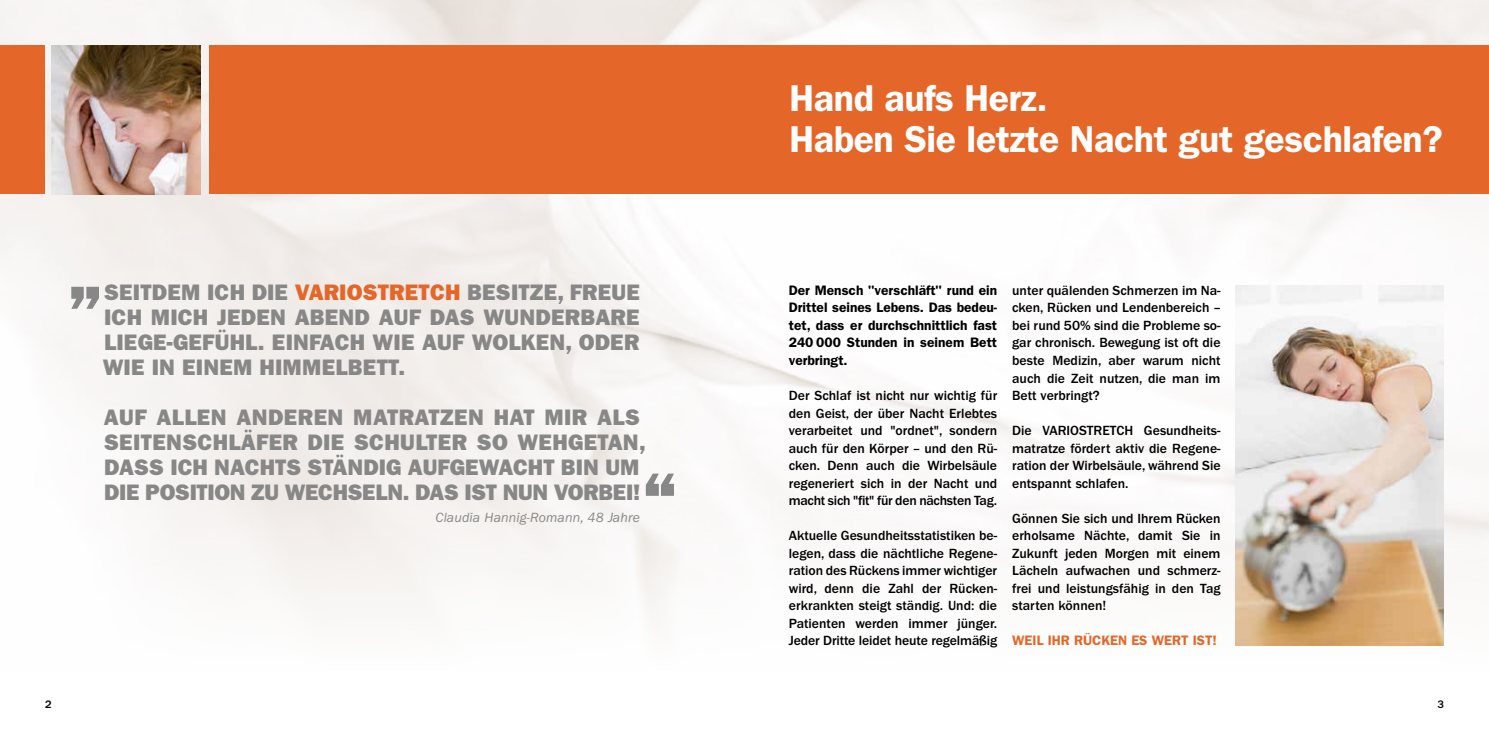
<style>
.page{position:relative;width:1489px;height:745px;background:#fff}
.page>*{position:absolute;margin:0;border:0;box-sizing:border-box;transform-origin:0 0}
.t1{font:75px "ITC Franklin Gothic Std Hvy";color:#878787}
.t2{font:600 37.5px/41.2px "ITC Franklin Gothic Std";letter-spacing:-.01em;color:#fff}
.t3{font:22.5px/25px "ITC Franklin Gothic Std Hvy";letter-spacing:.01em;color:#878787;text-align:justify}
.t4{font:500 13.75px/17.5px "ITC Franklin Gothic Std";color:#000;text-align:justify}
.t5{font:600 13.75px/17.5px "ITC Franklin Gothic Std";color:#000;text-align:justify}
.t6{font:italic 13.75px "ITC Franklin Gothic Std";letter-spacing:.01em;color:#878787}
.t7{font:600 13.75px "ITC Franklin Gothic Std";color:#e46628}
.t8{font:500 11.25px "ITC Franklin Gothic Std";color:#000}
.s1{color:#e46628}
</style>
<div class="page">
<img style="left:0;top:0;width:1488px;height:646px">
<div style="left:0;top:45px;width:45px;height:149px;background:#e46628"></div>
<div style="left:209px;top:45px;width:1279px;height:149px;background:#e46628"></div>
<img style="left:1235px;top:285px;width:208px;height:360px">
<img style="left:52px;top:45px;width:148px;height:149px">
<h3 class="t3" style="left:103px;top:279px;width:539px">SEITDEM ICH DIE <span class="s1">VARIOSTRETCH</span> BESITZE, FREUE ICH MICH JEDEN ABEND AUF DAS WUNDERBARE LIEGE-GEFÜHL. EINFACH WIE AUF WOLKEN, ODER WIE IN EINEM HIMMELBETT.</h3>
<h3 class="t3" style="left:104px;top:404px;width:543px;text-align:left">AUF ALLEN ANDEREN MATRATZEN HAT MIR ALS SEITENSCHLÄFER DIE SCHULTER SO WEHGETAN, DASS ICH NACHTS STÄNDIG AUFGEWACHT BIN UM DIE POSITION ZU WECHSELN. DAS IST NUN VORBEI!</h3>
<p class="t6" style="left:435px;top:510px;width:206px">Claudia Hannig-Romann, 48 Jahre</p>
<h1 class="t1" style="left:66px;top:229px;width:41px">„</h1>
<h1 class="t1" style="left:640px;top:455px;width:41px">“</h1>
<h2 class="t2" style="left:789px;top:77px;width:654px">Hand aufs Herz.<br>Haben Sie letzte Nacht gut geschlafen?</h2>
<p class="t5" style="left:788px;top:281px;width:210px">Der Mensch "verschläft" rund ein Drittel seines Lebens. Das bedeu&shy;tet, dass er durchschnittlich fast 240 000 Stunden in seinem Bett verbringt.</p>
<p class="t4" style="left:788px;top:386px;width:210px">Der Schlaf ist nicht nur wichtig für den Geist, der über Nacht Erlebtes verarbeitet und "ordnet", sondern auch für den Körper – und den Rü&shy;cken. Denn auch die Wirbelsäule regeneriert sich in der Nacht und macht sich "fit" für den nächsten Tag.</p>
<p class="t4" style="left:788px;top:526px;width:210px">Aktuelle Gesundheitsstatistiken be&shy;legen, dass die nächtliche Regene&shy;ration des Rückens immer wichtiger wird, denn die Zahl der Rücken&shy;erkrankten steigt ständig. Und: die Patienten werden immer jünger.<br>Jeder Dritte leidet heute regelmäßig</p>
<p class="t4" style="left:1012px;top:281px;width:210px">unter quälenden Schmerzen im Na&shy;cken, Rücken und Lendenbereich – bei rund 50% sind die Probleme so&shy;gar chronisch. Bewegung ist oft die beste Medizin, aber warum nicht auch die Zeit nutzen, die man im Bett verbringt?</p>
<p class="t4" style="left:1012px;top:421px;width:210px">Die VARIOSTRETCH Gesundheits&shy;matratze fördert aktiv die Regene&shy;ration der Wirbelsäule, während Sie entspannt schlafen.</p>
<p class="t4" style="left:1012px;top:509px;width:210px">Gönnen Sie sich und Ihrem Rücken erholsame Nächte, damit Sie in Zukunft jeden Morgen mit einem Lächeln aufwachen und schmerz&shy;frei und leistungsfähig in den Tag starten können!</p>
<p class="t7" style="left:1012px;top:632px;width:206px">WEIL IHR RÜCKEN ES WERT IST!</p>
<p class="t8" style="left:45px;top:697px;width:8px">2</p>
<p class="t8" style="left:1437px;top:697px;width:8px">3</p>
</div>
